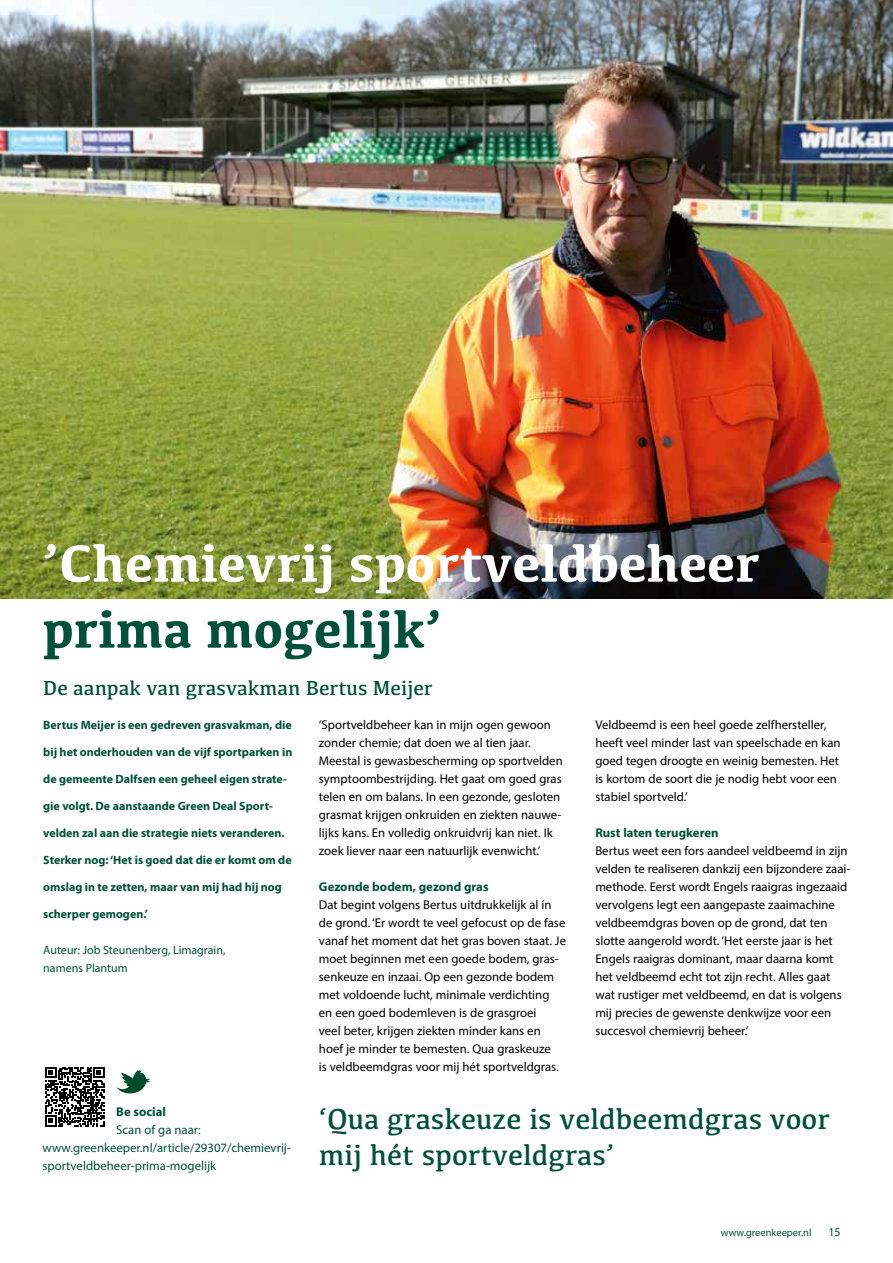
<style>
.page{position:relative;width:893px;height:1263px;background:#fff}
.page>*{position:absolute;margin:0;border:0;box-sizing:border-box;transform-origin:0 0}
.t1{font:700 54px "Kefa";color:#fff}
.t2{font:700 54px "Kefa";color:#005139}
.t3{font:30px/36px "Kefa";color:#005139}
.t4{font:21px "Kefa";color:#005139}
.t5{font:12.75px/18px "Myriad Pro";color:#000}
.t6{font:12.75px/18px "Myriad Pro";color:#005139}
.t7{font:700 12.75px "Myriad Pro";color:#005139}
.t8{font:700 12px "Myriad Pro";color:#005139}
.t9{font:12px/18px "Myriad Pro";color:#005139}
.t10{font:10.5px "Myriad Pro";color:#005139}
</style>
<div class="page">
<img style="left:0;top:0;width:893px;height:598px">
<svg style="left:45px;top:1067px;width:60px;height:59px"></svg>
<svg style="left:116px;top:1070px;width:34px;height:23px"></svg>
<h1 class="t1" style="left:43px;top:527px;width:719px">’Chemievrij sportveldbeheer</h1>
<h1 class="t2" style="left:43px;top:593px;width:401px">prima mogelijk’</h1>
<h3 class="t4" style="left:43px;top:675px;width:391px">De aanpak van grasvakman Bertus Meijer</h3>
<p class="t8" style="left:43px;top:717px;width:250px">Bertus Meijer is een gedreven grasvakman, die</p>
<p class="t8" style="left:43px;top:744px;width:251px">bij het onderhouden van de vijf sportparken in</p>
<p class="t8" style="left:43px;top:771px;width:245px">de gemeente Dalfsen een geheel eigen strate-</p>
<p class="t8" style="left:43px;top:798px;width:231px">gie volgt. De aanstaande Green Deal Sport-</p>
<p class="t8" style="left:43px;top:825px;width:243px">velden zal aan die strategie niets veranderen.</p>
<p class="t8" style="left:43px;top:852px;width:250px">Sterker nog: ‘Het is goed dat die er komt om de</p>
<p class="t8" style="left:43px;top:879px;width:240px">omslag in te zetten, maar van mij had hij nog</p>
<p class="t8" style="left:43px;top:906px;width:106px">scherper gemogen.’</p>
<p class="t9" style="left:43px;top:941px;width:184px">Auteur: Job Steunenberg, Limagrain, namens Plantum</p>
<p class="t5" style="left:319px;top:716px;width:245px">‘Sportveldbeheer kan in mijn ogen gewoon zonder chemie; dat doen we al tien jaar.<br>Meestal is gewasbescherming op sportvelden symptoombestrijding. Het gaat om goed gras telen en om balans. In een gezonde, gesloten grasmat krijgen onkruiden en ziekten nauwe&shy;lijks kans. En volledig onkruidvrij kan niet. Ik zoek liever naar een natuurlijk evenwicht.’</p>
<p class="t7" style="left:319px;top:878px;width:171px">Gezonde bodem, gezond gras</p>
<p class="t5" style="left:319px;top:896px;width:249px">Dat begint volgens Bertus uitdrukkelijk al ín de grond. ‘Er wordt te veel gefocust op de fase vanaf het moment dat het gras boven staat. Je moet beginnen met een goede bodem, gras&shy;senkeuze en inzaai. Op een gezonde bodem met voldoende lucht, minimale verdichting en een goed bodemleven is de grasgroei<br>veel beter, krijgen ziekten minder kans en hoef je minder te bemesten. Qua graskeuze<br>is veldbeemdgras voor mij hét sportveldgras.</p>
<p class="t5" style="left:595px;top:716px;width:247px">Veldbeemd is een heel goede zelfhersteller, heeft veel minder last van speelschade en kan goed tegen droogte en weinig bemesten. Het is kortom de soort die je nodig hebt voor een stabiel sportveld.’</p>
<p class="t7" style="left:595px;top:824px;width:125px">Rust laten terugkeren</p>
<p class="t5" style="left:595px;top:842px;width:257px">Bertus weet een fors aandeel veldbeemd in zijn velden te realiseren dankzij een bijzondere zaai&shy;methode. Eerst wordt Engels raaigras ingezaaid vervolgens legt een aangepaste zaaimachine veldbeemdgras boven op de grond, dat ten slotte aangerold wordt. ‘Het eerste jaar is het Engels raaigras dominant, maar daarna komt het veldbeemd echt tot zijn recht. Alles gaat wat rustiger met veldbeemd, en dat is volgens mij precies de gewenste denkwijze voor een succesvol chemievrij beheer.’</p>
<p class="t7" style="left:116px;top:1103px;width:51px">Be social</p>
<p class="t6" style="left:43px;top:1121px;width:250px;text-indent:74px">Scan of ga naar: www.greenkeeper.nl/article/29307/chemievrij&shy;sportveldbeheer-prima-mogelijk</p>
<h2 class="t3" style="left:319px;top:1100px;width:512px">‘Qua graskeuze is veldbeemdgras voor mij hét sportveldgras’</h2>
<p class="t10" style="left:721px;top:1226px;width:92px">www.greenkeeper.nl</p>
<p class="t9" style="left:828px;top:1222px;width:14px">15</p>
</div>
